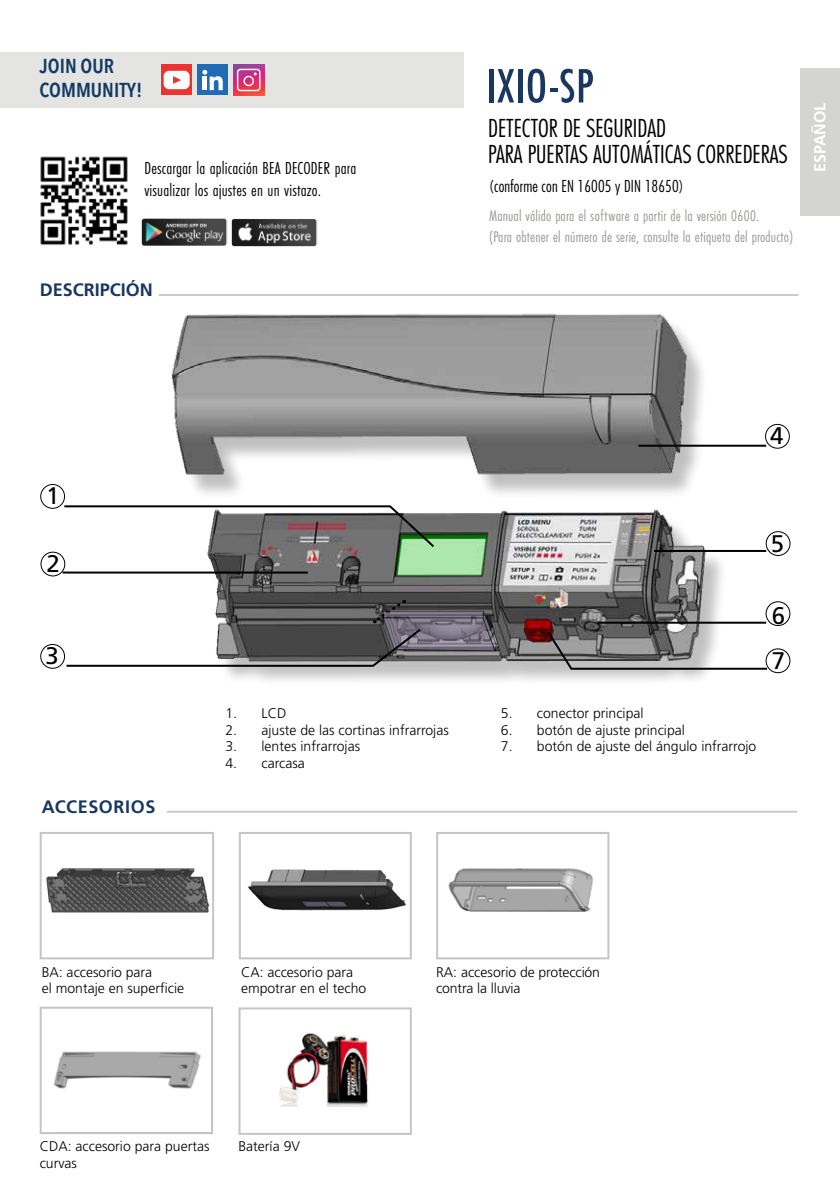
<style>
.page{position:relative;width:840px;height:1191px;background:#fff}
.page>*{position:absolute;margin:0;border:0;box-sizing:border-box;transform-origin:0 0}
.t1{font:500 50px "Futura PT Cond";letter-spacing:.02em;color:#1a3760}
.t2{font:300 condensed 24px/26px "Futura LT";color:#000}
.t3{font:24px "Frutiger LT Std";color:#000}
.t4{font:600 condensed 20px/24px "Avenir Next LT Pro";color:#123b63}
.t5{font:18px/22px "Futura PT Cond";letter-spacing:.01em;color:#000}
.t6{font:700 18px "Frutiger LT Std";color:#1a3760}
.t7{font:700 18px "Frutiger LT Std";letter-spacing:.025em;color:#1a3760}
.t8{font:16px/21.4px "Futura PT Cond";letter-spacing:.01em;color:#969890}
.t9{font:300 condensed 16px "Futura LT";letter-spacing:.01em;color:#000}
.t10{font:700 16px "Frutiger LT Std";color:#fff}
.t11{font:300 14px/16px "Frutiger LT Std";color:#000}
</style>
<div class="page">
<img style="left:47px;top:868px;width:163px;height:45px">
<div style="left:40px;top:832px;width:174px;height:127px;border:2px solid #c4c6c1"></div>
<img style="left:248px;top:869px;width:158px;height:42px">
<div style="left:239px;top:832px;width:172px;height:127px;border:2px solid #c4c6c1"></div>
<img style="left:448px;top:868px;width:145px;height:44px">
<div style="left:436px;top:832px;width:173px;height:127px;border:2px solid #c4c6c1"></div>
<img style="left:53px;top:1051px;width:148px;height:38px">
<div style="left:40px;top:1006px;width:173px;height:128px;border:2px solid #c4c6c1"></div>
<img style="left:279px;top:1033px;width:89px;height:73px">
<div style="left:238px;top:1007px;width:173px;height:127px;border:2px solid #c4c6c1"></div>
<div style="left:799px;top:68px;width:40px;height:147px;background:#d4d4d1"></div>
<img style="left:141px;top:313px;width:608px;height:368px">
<div style="left:40px;top:484px;width:25px;height:25px;border:1px solid #000;border-radius:50%"></div>
<div style="left:40px;top:644px;width:25px;height:25px;border:1px solid #000;border-radius:50%"></div>
<div style="left:764px;top:424px;width:25px;height:25px;border:1px solid #000;border-radius:50%"></div>
<div style="left:765px;top:531px;width:25px;height:25px;border:1px solid #000;border-radius:50%"></div>
<div style="left:765px;top:601px;width:25px;height:25px;border:1px solid #000;border-radius:50%"></div>
<hr style="left:638px;top:445px;width:127px;height:2px;background:#000">
<svg style="left:62px;top:504px;width:374px;height:45px"></svg>
<div style="left:40px;top:551px;width:25px;height:25px;border:1px solid #000;border-radius:50%"></div>
<hr style="left:63px;top:571px;width:244px;height:2px;background:#000">
<hr style="left:597px;top:621px;width:168px;height:2px;background:#000">
<hr style="left:653px;top:550px;width:112px;height:2px;background:#000">
<div style="left:765px;top:648px;width:25px;height:25px;border:1px solid #000;border-radius:50%"></div>
<svg style="left:545px;top:629px;width:223px;height:41px"></svg>
<svg style="left:64px;top:600px;width:432px;height:68px"></svg>
<img style="left:40px;top:156px;width:88px;height:89px">
<div style="left:0;top:52px;width:463px;height:56px;background:#e4e4e2"></div>
<img style="left:141px;top:219px;width:177px;height:28px">
<div style="left:161px;top:65px;width:31px;height:30px;background:#ee322e"></div>
<svg style="left:163px;top:71px;width:26px;height:18px"></svg>
<div style="left:197px;top:65px;width:31px;height:30px;background:#206bb5"></div>
<svg style="left:202px;top:70px;width:21px;height:20px"></svg>
<img style="left:233px;top:64px;width:31px;height:32px">
<svg style="left:236px;top:68px;width:25px;height:24px"></svg>
<hr style="left:167px;top:810px;width:630px;height:2px;background:#969890">
<hr style="left:159px;top:294px;width:639px;height:2px;background:#969890">
<h3 class="t4" style="left:40px;top:54px;width:104px">JOIN OUR<br>COMMUNITY!</h3>
<p class="t5" style="left:144px;top:157px;width:213px">Descargar la aplicación BEA DECODER para visualizar los ajustes en un vistazo.</p>
<p class="t6" style="left:40px;top:279px;width:115px">DESCRIPCIÓN</p>
<h1 class="t1" style="left:486px;top:56px;width:109px">IXIO-SP</h1>
<h2 class="t2" style="left:488px;top:116px;width:301px">DETECTOR DE SEGURIDAD<br>PARA PUERTAS AUTOMÁTICAS CORREDERAS</h2>
<p class="t9" style="left:489px;top:176px;width:196px">(conforme con EN 16005 y DIN 18650)</p>
<p class="t8" style="left:489px;top:205px;width:305px">Manual válido para el software a partir de la versión 0600.<br>(Para obtener el número de serie, consulte la etiqueta del producto)</p>
<p class="t10" style="left:810px;top:172px;width:71px;rotate:-90deg">ESPAÑOL</p>
<h2 class="t3" style="left:46px;top:482px;width:15px">1</h2>
<h2 class="t3" style="left:46px;top:549px;width:15px">2</h2>
<h2 class="t3" style="left:45px;top:642px;width:15px">3</h2>
<p class="t7" style="left:42px;top:795px;width:115px">ACCESORIOS</p>
<p class="t11" style="left:225px;top:705px;width:62px">1. LCD</p>
<p class="t11" style="left:225px;top:722px;width:225px">2. ajuste de las cortinas infrarrojas</p>
<p class="t11" style="left:225px;top:738px;width:136px">3. lentes infrarrojas</p>
<p class="t11" style="left:225px;top:755px;width:81px">4. carcasa</p>
<h2 class="t3" style="left:769px;top:422px;width:15px">4</h2>
<h2 class="t3" style="left:770px;top:529px;width:15px">5</h2>
<p class="t11" style="left:500px;top:705px;width:144px">5. conector principal</p>
<p class="t11" style="left:500px;top:722px;width:185px">6. botón de ajuste principal</p>
<p class="t11" style="left:500px;top:738px;width:257px">7. botón de ajuste del ángulo infrarrojo</p>
<h2 class="t3" style="left:771px;top:601px;width:15px">6</h2>
<h2 class="t3" style="left:771px;top:646px;width:15px">7</h2>
<p class="t11" style="left:42px;top:964px;width:144px">BA: accesorio para<br>el montaje en superficie</p>
<p class="t11" style="left:241px;top:964px;width:127px">CA: accesorio para empotrar en el techo</p>
<p class="t11" style="left:436px;top:964px;width:165px">RA: accesorio de protección contra la lluvia</p>
<p class="t11" style="left:40px;top:1137px;width:171px;line-height:16.8px">CDA: accesorio para puertas curvas</p>
<p class="t11" style="left:238px;top:1138px;width:63px">Batería 9V</p>
</div>
